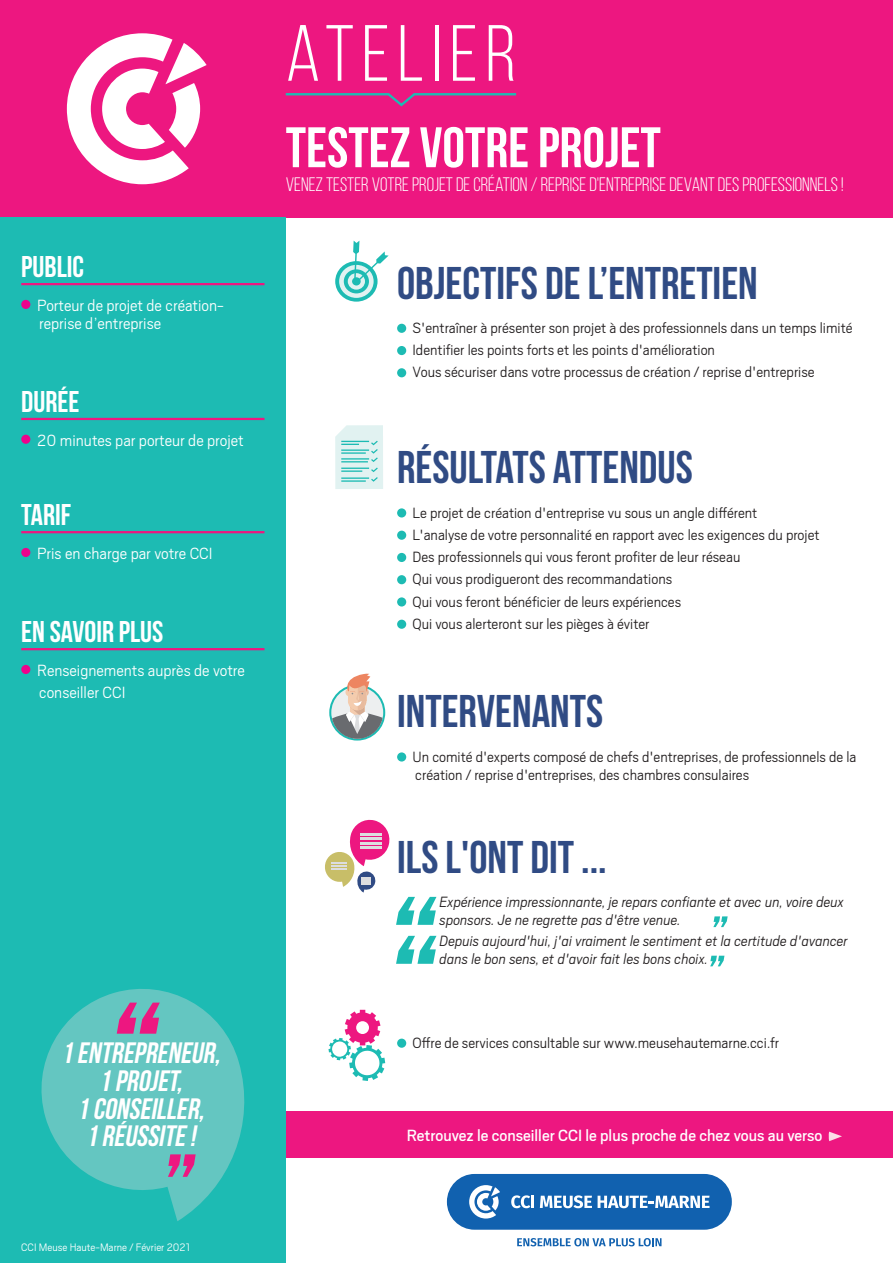
<style>
.page{position:relative;width:893px;height:1263px;background:#fff}
.page>*{position:absolute;margin:0;border:0;box-sizing:border-box;transform-origin:0 0}
.t1{font:79.5px "Bebas Neue";letter-spacing:.1em;color:#fff}
.t2{font:700 57px "Bebas Neue";color:#fff}
.t3{font:700 45.75px "Bebas Neue";color:#304b84}
.t4{font:700 30px "Bebas Neue";color:#fff}
.t5{font:italic 700 29.55px "Bebas Neue";color:#fff}
.t6{font:19.5px "Bebas Neue";color:#fff}
.t7{font:300 18px/18px "Scout";color:#fff}
.t8{font:18px "Scout";color:#fff}
.t9{font:300 16.5px/18px "Scout";color:#231f20}
.t10{font:italic 300 16.5px/18px "Scout";color:#231f20}
.t11{font:300 12px "Scout";color:#fff}
</style>
<div class="page">
<div style="left:0;top:0;width:893px;height:218px;background:#ed1780"></div>
<svg style="left:67px;top:33px;width:140px;height:151px"></svg>
<div style="left:286px;top:1110px;width:607px;height:47px;background:#ed1780"></div>
<svg style="left:828px;top:1131px;width:14px;height:10px"></svg>
<div style="left:0;top:218px;width:286px;height:1045px;background:#1dbbb3"></div>
<hr style="left:21px;top:283px;width:243px;height:2px;background:#ed1780">
<hr style="left:21px;top:418px;width:243px;height:2px;background:#ed1780">
<hr style="left:21px;top:531px;width:243px;height:2px;background:#ed1780">
<hr style="left:21px;top:648px;width:243px;height:2px;background:#ed1780">
<div style="left:21px;top:300px;width:9px;height:9px;background:#ed028c;border-radius:50%"></div>
<div style="left:21px;top:435px;width:9px;height:9px;background:#ed028c;border-radius:50%"></div>
<div style="left:21px;top:548px;width:9px;height:9px;background:#ed028c;border-radius:50%"></div>
<div style="left:21px;top:665px;width:9px;height:9px;background:#ed028c;border-radius:50%"></div>
<svg style="left:285px;top:93px;width:232px;height:14px"></svg>
<svg style="left:41px;top:989px;width:204px;height:232px;fill:#64c6c1"></svg>
<svg style="left:117px;top:1002px;width:43px;height:32px"></svg>
<svg style="left:168px;top:1154px;width:28px;height:23px"></svg>
<svg style="left:335px;top:261px;width:43px;height:41px"></svg>
<svg style="left:339px;top:265px;width:35px;height:33px"></svg>
<svg style="left:344px;top:269px;width:25px;height:24px"></svg>
<svg style="left:348px;top:273px;width:17px;height:17px"></svg>
<svg style="left:352px;top:241px;width:37px;height:43px"></svg>
<div style="left:397px;top:324px;width:9px;height:9px;background:#1dbbb3;border-radius:50%"></div>
<div style="left:397px;top:346px;width:9px;height:9px;background:#1dbbb3;border-radius:50%"></div>
<div style="left:397px;top:368px;width:9px;height:9px;background:#1dbbb3;border-radius:50%"></div>
<div style="left:397px;top:508px;width:9px;height:9px;background:#1dbbb3;border-radius:50%"></div>
<div style="left:397px;top:531px;width:9px;height:9px;background:#1dbbb3;border-radius:50%"></div>
<div style="left:397px;top:553px;width:9px;height:9px;background:#1dbbb3;border-radius:50%"></div>
<div style="left:397px;top:575px;width:9px;height:9px;background:#1dbbb3;border-radius:50%"></div>
<div style="left:397px;top:597px;width:9px;height:9px;background:#1dbbb3;border-radius:50%"></div>
<div style="left:397px;top:620px;width:9px;height:9px;background:#1dbbb3;border-radius:50%"></div>
<svg style="left:335px;top:425px;width:48px;height:64px;background:#c9ebe9"></svg>
<div style="left:397px;top:752px;width:9px;height:9px;background:#1dbbb3;border-radius:50%"></div>
<div style="left:329px;top:685px;width:56px;height:55px;border:2px solid #1dbbb3;border-radius:50%"></div>
<svg style="left:331px;top:673px;width:52px;height:66px"></svg>
<svg style="left:328px;top:1010px;width:57px;height:71px"></svg>
<div style="left:397px;top:1038px;width:9px;height:10px;background:#1dbbb3;border-radius:50%"></div>
<svg style="left:713px;top:916px;width:15px;height:11px"></svg>
<svg style="left:396px;top:936px;width:40px;height:28px"></svg>
<svg style="left:710px;top:956px;width:14px;height:10px"></svg>
<svg style="left:325px;top:819px;width:111px;height:106px"></svg>
<div style="left:447px;top:1174px;width:285px;height:56px;background:#1161af;border-radius:28px"></div>
<svg style="left:469px;top:1185px;width:31px;height:33px"></svg>
<svg style="left:511px;top:1195px;width:23px;height:13px"></svg>
<svg style="left:540px;top:1195px;width:52px;height:13px"></svg>
<svg style="left:598px;top:1196px;width:111px;height:12px"></svg>
<svg style="left:517px;top:1238px;width:144px;height:8px"></svg>
<p class="t4" style="left:21px;top:250px;width:64px">PUBLIC</p>
<p class="t7" style="left:37px;top:296px;width:188px">Porteur de projet de création&shy;reprise d’entreprise</p>
<p class="t4" style="left:21px;top:385px;width:60px">DURÉE</p>
<p class="t7" style="left:37px;top:430px;width:208px">20 minutes par porteur de projet</p>
<p class="t4" style="left:21px;top:498px;width:51px">TARIF</p>
<p class="t7" style="left:37px;top:544px;width:177px">Pris en charge par votre CCI</p>
<p class="t4" style="left:21px;top:615px;width:144px">EN SAVOIR PLUS</p>
<p class="t7" style="left:37px;top:659px;width:209px;line-height:21.6px">Renseignements auprès de votre conseiller CCI</p>
<p class="t5" style="left:61px;top:1036px;width:166px">1 ENTREPRENEUR,</p>
<p class="t5" style="left:99px;top:1064px;width:91px">1 PROJET,</p>
<p class="t5" style="left:77px;top:1092px;width:135px">1 CONSEILLER,</p>
<p class="t5" style="left:85px;top:1120px;width:117px">1 RÉUSSITE !</p>
<p class="t11" style="left:21px;top:1240px;width:171px">CCI Meuse Haute-Marne / Février 2021</p>
<p class="t1" style="left:286px;top:11px;width:232px">ATELIER</p>
<p class="t2" style="left:286px;top:116px;width:377px">TESTEZ VOTRE PROJET</p>
<p class="t6" style="left:286px;top:173px;width:559px">VENEZ TESTER VOTRE PROJET DE CRÉATION / REPRISE D'ENTREPRISE DEVANT DES PROFESSIONNELS !</p>
<p class="t3" style="left:397px;top:258px;width:362px">OBJECTIFS DE L’ENTRETIEN</p>
<p class="t9" style="left:412px;top:318px;width:442px">S'entraîner à présenter son projet à des professionnels dans un temps limité</p>
<p class="t9" style="left:412px;top:340px;width:304px">Identifier les points forts et les points d'amélioration</p>
<p class="t9" style="left:412px;top:362px;width:404px">Vous sécuriser dans votre processus de création / reprise d'entreprise</p>
<p class="t3" style="left:397px;top:442px;width:297px">RÉSULTATS ATTENDUS</p>
<p class="t9" style="left:412px;top:503px;width:346px">Le projet de création d'entreprise vu sous un angle différent</p>
<p class="t9" style="left:412px;top:525px;width:409px">L'analyse de votre personnalité en rapport avec les exigences du projet</p>
<p class="t9" style="left:412px;top:547px;width:329px">Des professionnels qui vous feront profiter de leur réseau</p>
<p class="t9" style="left:412px;top:569px;width:261px">Qui vous prodigueront des recommandations</p>
<p class="t9" style="left:412px;top:592px;width:270px">Qui vous feront bénéficier de leurs expériences</p>
<p class="t9" style="left:412px;top:614px;width:238px">Qui vous alerteront sur les pièges à éviter</p>
<p class="t3" style="left:397px;top:686px;width:208px">INTERVENANTS</p>
<p class="t9" style="left:412px;top:747px;width:445px">Un comité d'experts composé de chefs d'entreprises, de professionnels de la création / reprise d'entreprises, des chambres consulaires</p>
<p class="t3" style="left:397px;top:832px;width:211px">ILS L'ONT DIT ...</p>
<p class="t10" style="left:440px;top:892px;width:406px">Expérience impressionnante, je repars confiante et avec un, voire deux sponsors. Je ne regrette pas d'être venue.</p>
<p class="t10" style="left:440px;top:931px;width:410px">Depuis aujourd'hui, j'ai vraiment le sentiment et la certitude d'avancer dans le bon sens, et d'avoir fait les bons choix.</p>
<p class="t9" style="left:412px;top:1033px;width:368px">Offre de services consultable sur www.meusehautemarne.cci.fr</p>
<p class="t8" style="left:407px;top:1124px;width:417px">Retrouvez le conseiller CCI le plus proche de chez vous au verso</p>
</div>
